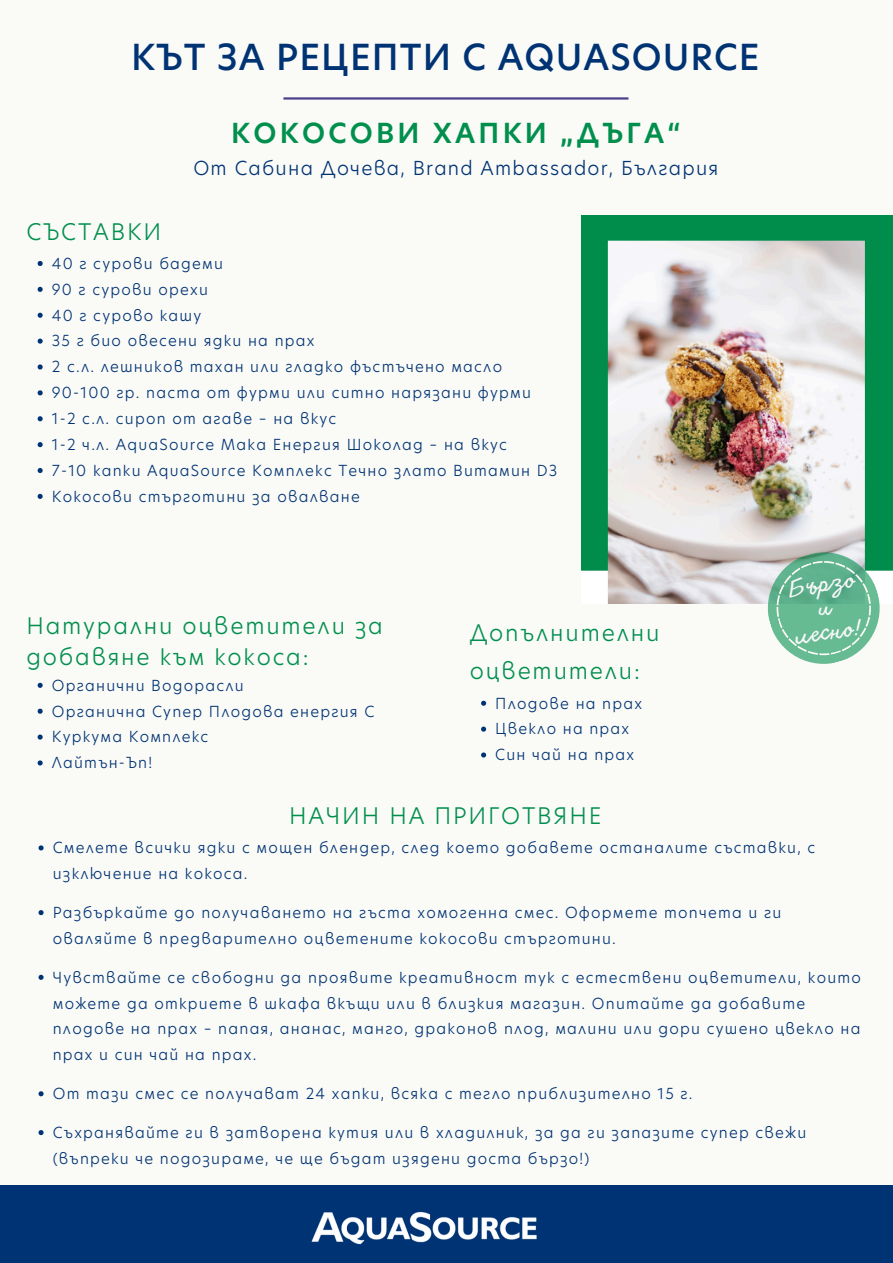
<style>
.page{position:relative;width:893px;height:1263px;background:#fafaf7}
.page>*{position:absolute;margin:0;border:0;box-sizing:border-box;transform-origin:0 0}
.t1{font:500 35.25px "New Hero";letter-spacing:.03em;color:#003373}
.t2{font:600 27.08px "New Hero";letter-spacing:.12em;color:#008f4c}
.t3{font:300 22.5px/31.5px "New Hero";letter-spacing:.08em;color:#008f4c}
.t4{font:300 21.52px/24.2px "Another Shabby";color:#f9f8fa;text-align:center}
.t5{font:300 18.98px "New Hero";letter-spacing:.065em;color:#003373}
.t6{font:300 15px/25.9px "New Hero";letter-spacing:.08em;color:#003373}
</style>
<div class="page">
<img style="left:581px;top:215px;width:312px;height:389px">
<svg style="left:761px;top:546px;width:125px;height:118px"></svg>
<hr style="left:283px;top:97px;width:345px;height:3px;background:#4a408c">
<div style="left:0;top:1186px;width:893px;height:77px;background:#003373"></div>
<div style="left:245px;top:1190px;width:424px;height:73px;background:#003373"></div>
<img style="left:302px;top:1204px;width:243px;height:48px">
<svg style="left:38px;top:261px;width:5px;height:5px"></svg>
<svg style="left:38px;top:287px;width:5px;height:5px"></svg>
<svg style="left:38px;top:313px;width:5px;height:5px"></svg>
<svg style="left:38px;top:339px;width:5px;height:5px"></svg>
<svg style="left:38px;top:364px;width:5px;height:5px"></svg>
<svg style="left:38px;top:390px;width:5px;height:5px"></svg>
<svg style="left:38px;top:416px;width:5px;height:5px"></svg>
<svg style="left:38px;top:442px;width:5px;height:5px"></svg>
<svg style="left:38px;top:468px;width:5px;height:5px"></svg>
<svg style="left:38px;top:494px;width:5px;height:5px"></svg>
<svg style="left:38px;top:683px;width:5px;height:5px"></svg>
<svg style="left:38px;top:709px;width:5px;height:5px"></svg>
<svg style="left:38px;top:734px;width:5px;height:6px"></svg>
<svg style="left:38px;top:760px;width:5px;height:5px"></svg>
<svg style="left:481px;top:701px;width:5px;height:5px"></svg>
<svg style="left:481px;top:726px;width:5px;height:6px"></svg>
<svg style="left:481px;top:752px;width:5px;height:5px"></svg>
<svg style="left:39px;top:845px;width:5px;height:5px"></svg>
<svg style="left:39px;top:910px;width:5px;height:5px"></svg>
<svg style="left:39px;top:975px;width:5px;height:5px"></svg>
<svg style="left:39px;top:1091px;width:5px;height:5px"></svg>
<svg style="left:39px;top:1130px;width:5px;height:5px"></svg>
<p class="t1" style="left:131px;top:33px;width:630px">КЪТ ЗА РЕЦЕПТИ С AQUASOURCE</p>
<p class="t2" style="left:231px;top:114px;width:451px">КОКОСОВИ ХАПКИ „ДЪГА“</p>
<h3 class="t5" style="left:193px;top:155px;width:527px">От Саби на Дочева, Brand Ambassador, България</h3>
<h3 class="t3" style="left:26px;top:216px;width:136px">СЪСТАВКИ</h3>
<p class="t6" style="left:52px;top:251px;width:170px">40 г сурови бадеми</p>
<p class="t6" style="left:52px;top:276px;width:155px">90 г сурови орехи</p>
<p class="t6" style="left:52px;top:302px;width:151px">40 г сурово кашу</p>
<p class="t6" style="left:52px;top:328px;width:264px">35 г био овесени ядки на прах</p>
<p class="t6" style="left:52px;top:354px;width:452px">2 с.л. лешников тахан или гладко фъстъчено масло</p>
<p class="t6" style="left:52px;top:380px;width:478px">90-100 гр. паста от фурми или си т но нарязани фурми</p>
<p class="t6" style="left:52px;top:406px;width:286px">1-2 с.л. сироп от агаве – на вкус</p>
<p class="t6" style="left:52px;top:432px;width:456px">1-2 ч.л. AquaSource Мака Енергия Шоколад – на вкус</p>
<p class="t6" style="left:52px;top:458px;width:507px">7-10 кап ки AquaSource Комплекс Течно злато Ви тами н D3</p>
<p class="t6" style="left:52px;top:483px;width:309px">Кокосови стърготини за овалване</p>
<h4 class="t3" style="left:26px;top:610px;width:358px">Натурални оцветители за добавяне към кокоса:</h4>
<h4 class="t6" style="left:52px;top:672px;width:191px">Органични Водорасли</h4>
<p class="t6" style="left:52px;top:698px;width:324px">Органична Супер Плодова енергия C</p>
<p class="t6" style="left:52px;top:724px;width:158px">Куркума Комплекс</p>
<p class="t6" style="left:52px;top:750px;width:102px">Лайтън-Ъп!</p>
<p class="t3" style="left:470px;top:613px;width:187px;line-height:38.8px">Допълнителни оцветители:</p>
<h4 class="t6" style="left:495px;top:690px;width:148px">Плодове на прах</h4>
<p class="t6" style="left:495px;top:716px;width:135px">Цвекло на прах</p>
<p class="t6" style="left:495px;top:742px;width:140px">Син чай на прах</p>
<p class="t4" style="left:787px;top:579px;width:69px;rotate:-8deg">Бързо и лесно!</p>
<p class="t3" style="left:289px;top:800px;width:314px">НАЧИН НА ПРИГОТВЯНЕ</p>
<p class="t6" style="left:53px;top:835px;width:764px">Смелете всички ядки с мощен блендер, след което добавете останалите съставки, с изключение на кокоса.</p>
<p class="t6" style="left:53px;top:900px;width:727px">Разбъркай те до получаването на гъста хомогенна смес. Оформете топчета и ги оваляйте в предварително оцветените кокосови стърготини.</p>
<p class="t6" style="left:53px;top:964px;width:809px">Чувствайте се свободни да проявите креативност тук с естествени оцветители, които можете да откриете в шкафа вкъщи или в близкия магазин. Опитайте да добавите плодове на прах – папая, ананас, манго, драконов плод, малини или дори сушено цвекло на прах и син чай на прах.</p>
<p class="t6" style="left:53px;top:1081px;width:641px">От тази смес се получават 24 хапки, всяка с тегло приблизително 15 г.</p>
<p class="t6" style="left:53px;top:1120px;width:752px">Съхранявайте ги в затворена кутия или в хладилник, за да ги запазите супер свежи (въпреки че подозираме, че ще бъдат изядени доста бързо!)</p>
</div>
